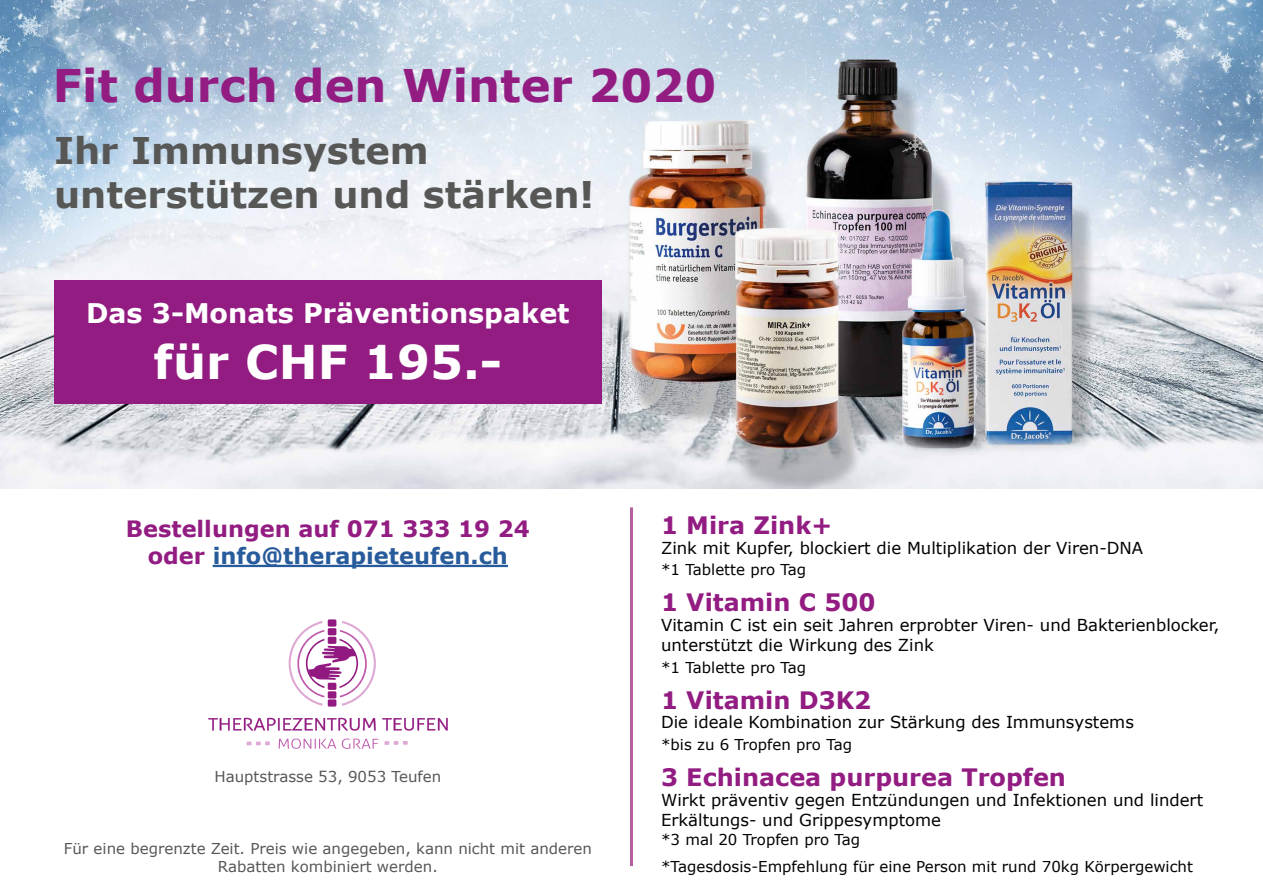
<style>
.page{position:relative;width:1263px;height:893px;background:#fff}
.page>*{position:absolute;margin:0;border:0;box-sizing:border-box;transform-origin:0 0}
.t1{font:700 46.5px "Verdana";color:#fff}
.t2{font:700 45px "Verdana";color:#921c81}
.t3{font:700 36.75px/44.1px "Verdana";color:#575756}
.t4{font:700 27px "Verdana";color:#fff}
.t5{font:700 24px "Verdana";color:#921c81}
.t6{font:700 22.5px/27px "Verdana";color:#921c81;text-align:center}
.t7{font:16.5px/19.8px "Verdana";color:#010202}
.t8{font:15px/27px "Verdana";color:#010202}
.t9{font:15px/18px "Verdana";color:#575756;text-align:center}
.s1{color:#275b9b}
</style>
<div class="page">
<img style="left:0;top:0;width:1263px;height:489px">
<hr style="left:630px;top:507px;width:3px;height:359px;background:#b75da0">
<div style="left:54px;top:281px;width:548px;height:123px;background:#921c81"></div>
<svg style="left:208px;top:718px;width:240px;height:13px"></svg>
<svg style="left:279px;top:739px;width:57px;height:10px"></svg>
<svg style="left:342px;top:739px;width:36px;height:10px"></svg>
<div style="left:328px;top:619px;width:8px;height:8px;background:#911980"></div>
<svg style="left:384px;top:741px;width:24px;height:4px"></svg>
<svg style="left:247px;top:741px;width:23px;height:4px"></svg>
<svg style="left:289px;top:621px;width:87px;height:85px"></svg>
<hr style="left:213px;top:565px;width:295px;height:2px;background:#275b9b">
<h2 class="t2" style="left:53px;top:54px;width:665px">Fit durch den Winter 2020</h2>
<h3 class="t3" style="left:54px;top:128px;width:542px">Ihr Immunsystem unterstützen und stärken!</h3>
<h3 class="t4" style="left:86px;top:294px;width:485px">Das 3-Monats Präventionspaket</h3>
<h1 class="t1" style="left:153px;top:329px;width:350px">für CHF 195.-</h1>
<h3 class="t6" style="left:126px;top:515px;width:405px">Bestellungen auf 071 333 19 24 oder <span class="s1">info@therapieteufen.ch</span></h3>
<p class="t9" style="left:214px;top:767px;width:228px">Hauptstrasse 53, 9053 Teufen</p>
<p class="t9" style="left:64px;top:839px;width:530px">Für eine begrenzte Zeit. Preis wie angegeben, kann nicht mit anderen<br>Rabatten kombiniert werden.</p>
<h3 class="t5" style="left:661px;top:508px;width:173px">1 Mira Zink+</h3>
<p class="t7" style="left:661px;top:538px;width:484px">Zink mit Kupfer, blockiert die Multiplikation der Viren-DNA</p>
<p class="t8" style="left:661px;top:556px;width:147px">*1 Tablette pro Tag</p>
<h3 class="t5" style="left:661px;top:586px;width:216px">1 Vitamin C 500</h3>
<p class="t7" style="left:661px;top:615px;width:560px">Vitamin C ist ein seit Jahren erprobter Viren- und Bakterienblocker, unterstützt die Wirkung des Zink</p>
<p class="t8" style="left:661px;top:653px;width:147px">*1 Tablette pro Tag</p>
<h3 class="t5" style="left:661px;top:683px;width:212px">1 Vitamin D3K2</h3>
<p class="t7" style="left:661px;top:712px;width:474px">Die ideale Kombination zur Stärkung des Immunsystems</p>
<p class="t8" style="left:661px;top:731px;width:193px">*bis zu 6 Tropfen pro Tag</p>
<h3 class="t5" style="left:661px;top:760px;width:406px">3 Echinacea purpurea Tropfen</h3>
<p class="t7" style="left:661px;top:790px;width:544px">Wirkt präventiv gegen Entzündungen und Infektionen und lindert<br>Erkältungs- und Grippesymptome</p>
<p class="t8" style="left:661px;top:826px;width:533px">*3 mal 20 Tropfen pro Tag<br>*Tagesdosis-Empfehlung für eine Person mit rund 70kg Körpergewicht</p>
</div>
